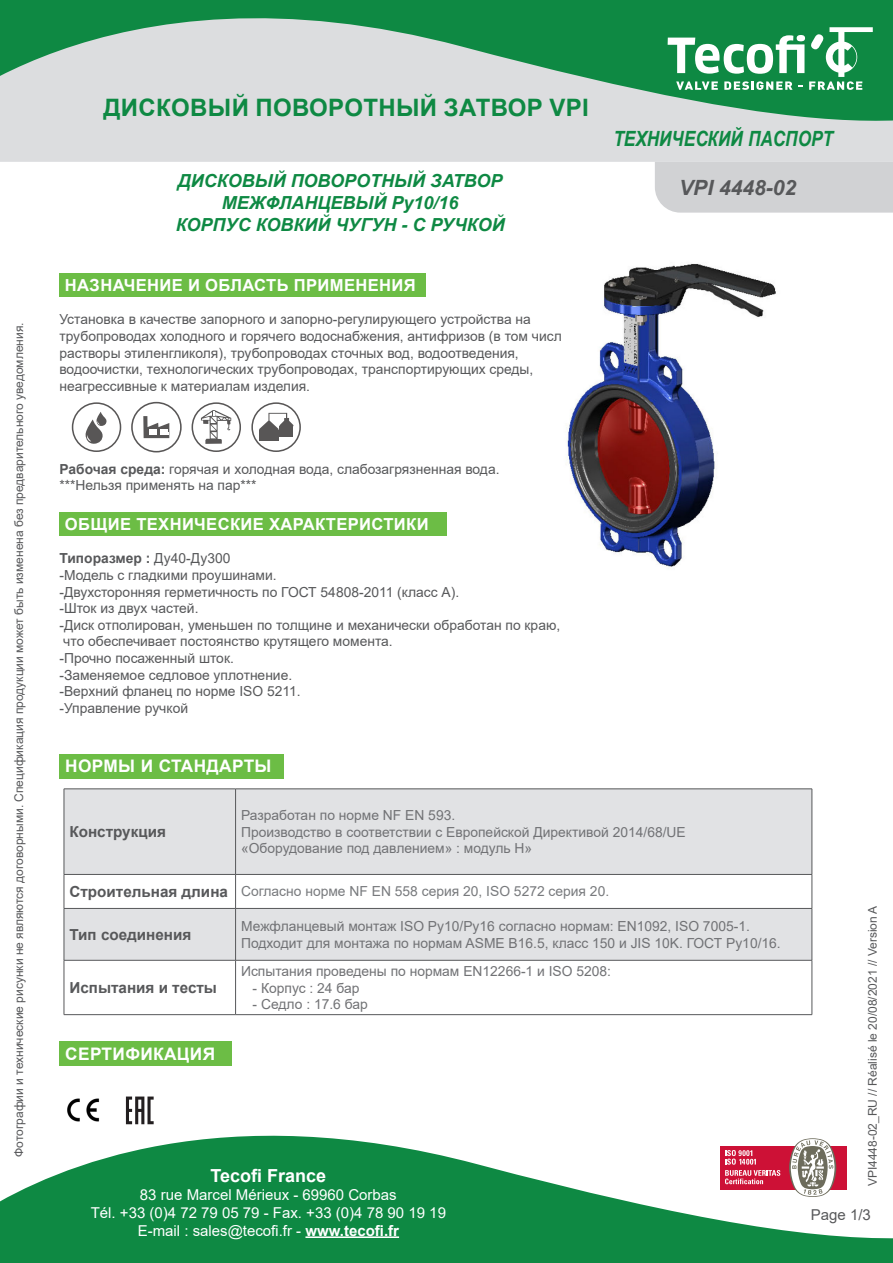
<style>
.page{position:relative;width:893px;height:1263px;background:#fff}
.page>*{position:absolute;margin:0;border:0;box-sizing:border-box;transform-origin:0 0}
.t1{font:700 24px "Arial";letter-spacing:.015em;color:#0e8943}
.t2{font:italic 700 21px "Arial Narrow";color:#0e8943}
.t3{font:italic 700 21px "Arial";color:#57585a}
.t4{font:italic 700 18px/21.6px "Arial";color:#0e8943;text-align:center}
.t5{font:700 18px "Arial";color:#fff}
.t6{font:700 17.25px "Arial";letter-spacing:.02em;color:#fff}
.t7{font:700 16.65px "Arial";letter-spacing:.02em;color:#fff}
.t8{font:700 15.15px "Arial";color:#57585a}
.t9{font:15px/18px "Arial";color:#fff;text-align:center}
.t10{font:15px "Arial";color:#57585a}
.t11{font:13.8px/16.6px "Arial";color:#57585a}
.t12{font:13.8px "Arial";color:#717275}
.t13{font:13.8px "Arial";color:#787a7d}
.t14{font:12px "Arial";color:#57585a}
.s1{font-weight:700}
</style>
<div class="page">
<div style="left:655px;top:162px;width:238px;height:51px;background:#d1d2d4"></div>
<svg style="left:0;top:1135px;width:893px;height:128px;fill:#0e8943"></svg>
<div style="left:0;top:141px;width:893px;height:21px;background:#dcdddf"></div>
<hr style="left:305px;top:1236px;width:94px;height:2px;background:#fff">
<svg style="left:708px;top:1135px;width:150px;height:63px"></svg>
<svg style="left:0;top:0;width:893px;height:141px;background:#8ebda4"></svg>
<svg style="left:668px;top:27px;width:205px;height:63px"></svg>
<div style="left:59px;top:274px;width:367px;height:23px;background:#6cbd45"></div>
<div style="left:59px;top:513px;width:387px;height:23px;background:#6cbd45"></div>
<div style="left:251px;top:402px;width:50px;height:50px;border:2px solid #585656;border-radius:50%"></div>
<div style="left:259px;top:431px;width:20px;height:10px;background:#585656"></div>
<div style="left:280px;top:427px;width:13px;height:10px;background:#585656"></div>
<svg style="left:259px;top:413px;width:34px;height:17px"></svg>
<div style="left:72px;top:402px;width:49px;height:50px;border:2px solid #585656;border-radius:50%"></div>
<svg style="left:86px;top:412px;width:21px;height:32px"></svg>
<div style="left:192px;top:402px;width:49px;height:50px;border:2px solid #585656;border-radius:50%"></div>
<svg style="left:201px;top:410px;width:30px;height:34px"></svg>
<div style="left:131px;top:402px;width:51px;height:50px;border:2px solid #585656;border-radius:50%"></div>
<svg style="left:143px;top:416px;width:26px;height:22px"></svg>
<img style="left:567px;top:263px;width:209px;height:304px">
<img style="left:67px;top:1098px;width:33px;height:24px">
<div style="left:123px;top:1093px;width:34px;height:34px;background:linear-gradient(to right,#fcfcfc,#fff)"></div>
<svg style="left:126px;top:1096px;width:28px;height:28px"></svg>
<div style="left:60px;top:1042px;width:172px;height:24px;background:#6cbd45"></div>
<svg style="left:65px;top:789px;width:747px;height:171px;fill:#e1e2e4"></svg>
<hr style="left:64px;top:788px;width:172px;height:1px;background:#57585a">
<hr style="left:64px;top:789px;width:1px;height:85px;background:#57585a">
<hr style="left:236px;top:788px;width:576px;height:1px;background:#57585a">
<hr style="left:235px;top:789px;width:1px;height:85px;background:#57585a">
<hr style="left:812px;top:789px;width:1px;height:85px;background:#57585a">
<hr style="left:64px;top:874px;width:172px;height:1px;background:#57585a">
<hr style="left:64px;top:875px;width:1px;height:33px;background:#57585a">
<hr style="left:236px;top:874px;width:576px;height:1px;background:#57585a">
<hr style="left:235px;top:875px;width:1px;height:33px;background:#57585a">
<hr style="left:812px;top:875px;width:1px;height:33px;background:#57585a">
<hr style="left:64px;top:908px;width:172px;height:1px;background:#57585a">
<hr style="left:64px;top:909px;width:1px;height:51px;background:#57585a">
<hr style="left:236px;top:908px;width:576px;height:1px;background:#57585a">
<hr style="left:235px;top:909px;width:1px;height:51px;background:#57585a">
<hr style="left:812px;top:909px;width:1px;height:51px;background:#57585a">
<hr style="left:64px;top:960px;width:172px;height:1px;background:#57585a">
<hr style="left:64px;top:960px;width:1px;height:54px;background:#57585a">
<hr style="left:236px;top:960px;width:576px;height:1px;background:#57585a">
<hr style="left:235px;top:960px;width:1px;height:54px;background:#57585a">
<hr style="left:812px;top:960px;width:1px;height:54px;background:#57585a">
<hr style="left:64px;top:1014px;width:172px;height:1px;background:#57585a">
<hr style="left:236px;top:1014px;width:576px;height:1px;background:#57585a">
<div style="left:60px;top:754px;width:224px;height:24px;background:#6cbd45"></div>
<p class="t14" style="left:11px;top:1157px;width:835px;rotate:-90deg">Фотографии и технические рисунки не являются договорными. Спецификация продукции может быть изменена без предварительного уведомления.</p>
<h1 class="t1" style="left:103px;top:91px;width:487px">ДИСКОВЫЙ ПОВОРОТНЫЙ ЗАТВОР VPI</h1>
<h3 class="t4" style="left:176px;top:171px;width:330px">ДИСКОВЫЙ ПОВОРОТНЫЙ ЗАТВОР<br>МЕЖФЛАНЦЕВЫЙ Ру10/16<br>КОРПУС КОВКИЙ ЧУГУН - С РУЧКОЙ</h3>
<p class="t7" style="left:65px;top:274px;width:352px">НАЗНАЧЕНИЕ И ОБЛАСТЬ ПРИМЕНЕНИЯ</p>
<p class="t11" style="left:59px;top:311px;width:512px">Установка в качестве запорного и запорно-регулирующего устройства на трубопроводах холодного и горячего водоснабжения, антифризов (в том числе растворы этиленгликоля), трубопроводах сточных вод, водоотведения, водоочистки, технологических трубопроводах, транспортирующих среды, неагрессивные к материалам изделия.</p>
<p class="t11" style="left:59px;top:461px;width:442px"><span class="s1">Рабочая среда:</span> горячая и холодная вода, слабозагрязненная вода. ***Нельзя применять на пар***</p>
<p class="t7" style="left:65px;top:513px;width:365px">ОБЩИЕ ТЕХНИЧЕСКИЕ ХАРАКТЕРИСТИКИ</p>
<p class="t11" style="left:59px;top:550px;width:502px"><span class="s1">Типоразмер :</span> Ду40-Ду300<br>-Модель с гладкими проушинами.<br>-Двухсторонняя герметичность по ГОСТ 54808-2011 (класс А).<br>-Шток из двух частей.<br>-Диск отполирован, уменьшен по толщине и механически обработан по краю, что обеспечивает постоянство крутящего момента.<br>-Прочно посаженный шток.<br>-Заменяемое седловое уплотнение.<br>-Верхний фланец по норме ISO 5211.<br>-Управление ручкой</p>
<p class="t6" style="left:65px;top:754px;width:208px">НОРМЫ И СТАНДАРТЫ</p>
<h2 class="t2" style="left:613px;top:123px;width:221px">ТЕХНИЧЕСКИЙ ПАСПОРТ</h2>
<h2 class="t3" style="left:679px;top:174px;width:118px">VPI 4448-02</h2>
<p class="t8" style="left:70px;top:821px;width:98px">Конструкция</p>
<p class="t12" style="left:241px;top:806px;width:216px">Разработан по норме NF EN 593.</p>
<p class="t12" style="left:241px;top:822px;width:446px">Производство в соответствии с Европейской Директивой 2014/68/UE</p>
<p class="t12" style="left:241px;top:839px;width:293px">«Оборудование под давлением» : модуль H»</p>
<p class="t8" style="left:70px;top:881px;width:160px">Строительная длина</p>
<p class="t13" style="left:241px;top:882px;width:370px">Согласно норме NF EN 558 серия 20, ISO 5272 серия 20.</p>
<p class="t8" style="left:70px;top:924px;width:123px">Тип соединения</p>
<p class="t12" style="left:241px;top:917px;width:510px">Межфланцевый монтаж ISO Ру10/Ру16 согласно нормам: EN1092, ISO 7005-1.</p>
<p class="t12" style="left:241px;top:933px;width:541px">Подходит для монтажа по нормам ASME B16.5, класс 150 и JIS 10K. ГОСТ Ру10/16.</p>
<p class="t8" style="left:70px;top:977px;width:149px">Испытания и тесты</p>
<p class="t6" style="left:65px;top:1042px;width:151px">СЕРТИФИКАЦИЯ</p>
<p class="t12" style="left:241px;top:961px;width:371px">Испытания проведены по нормам EN12266-1 и ISO 5208:</p>
<p class="t12" style="left:253px;top:978px;width:108px">- Корпус : 24 бар</p>
<p class="t12" style="left:253px;top:995px;width:117px">- Седло : 17.6 бар</p>
<h3 class="t5" style="left:211px;top:1162px;width:117px">Tecofi France</h3>
<p class="t9" style="left:91px;top:1185px;width:357px">83 rue Marcel Mérieux - 69960 Corbas<br>Tél. +33 (0)4 72 79 05 79 - Fax. +33 (0)4 78 90 19 19<br>E-mail : sales@tecofi.fr - <span class="s1">www.tecofi.fr</span></p>
<p class="t14" style="left:864px;top:1186px;width:282px;rotate:-90deg">VPI4448-02_RU // Réalisé le 20/08/2021 // Version A</p>
<p class="t10" style="left:811px;top:1204px;width:62px">Page 1/3</p>
</div>
